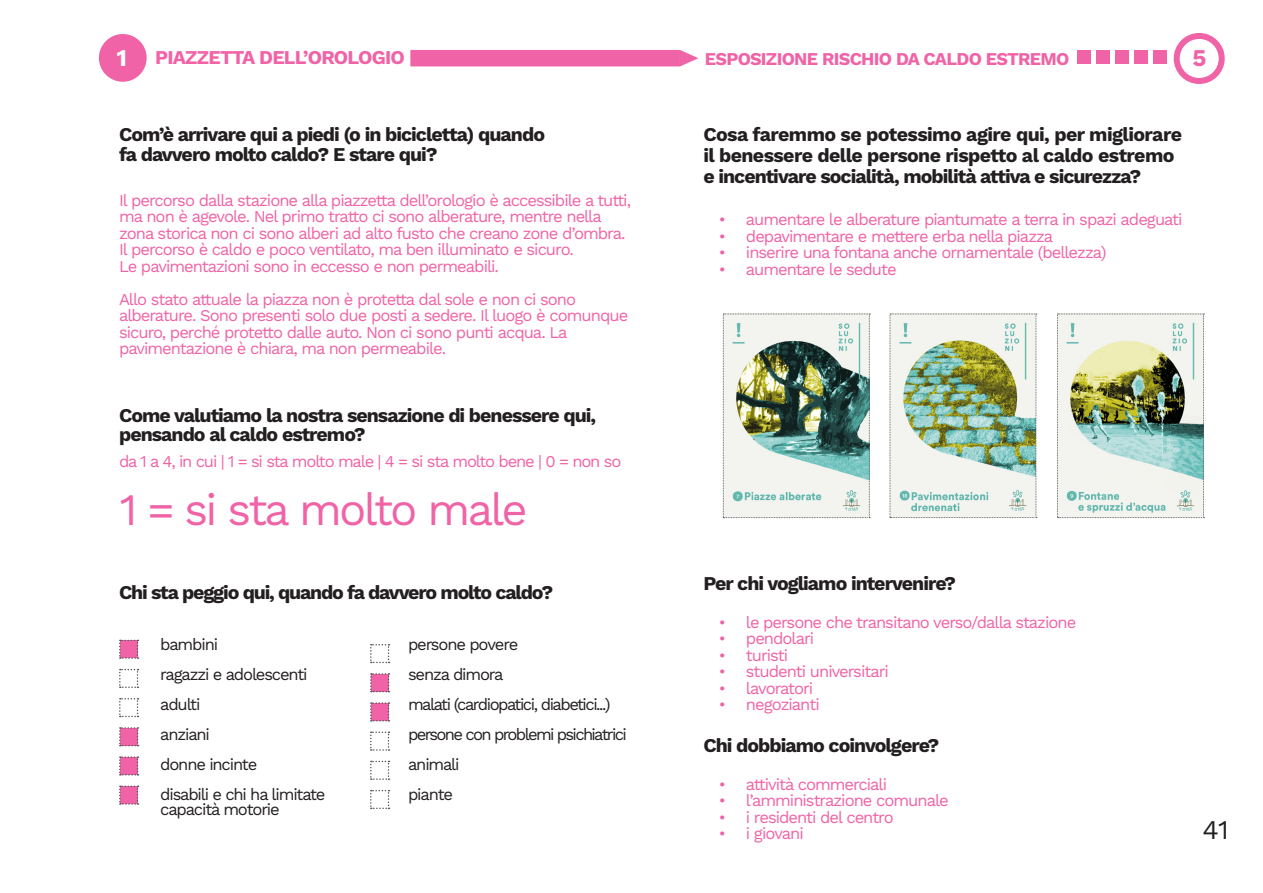
<style>
.page{position:relative;width:1263px;height:893px;background:#fff}
.page>*{position:absolute;margin:0;border:0;box-sizing:border-box;transform-origin:0 0}
.t1{font:45px "Work Sans";letter-spacing:-.06em;color:#f063a6}
.t2{font:27px "Work Sans";color:#231f20}
.t3{font:700 24px "Work Sans";color:#fff}
.t4{font:700 24px "Work Sans";color:#f063a6}
.t5{font:700 19.5px "Work Sans";letter-spacing:-.05em;color:#231f20}
.t6{font:700 19.5px "Work Sans";letter-spacing:-.03em;color:#231f20}
.t7{font:700 19.5px "Work Sans";letter-spacing:-.04em;color:#f063a6}
.t8{font:700 18px "Work Sans";letter-spacing:-.04em;color:#f063a6}
.t9{font:16.5px/16.5px "Work Sans";letter-spacing:-.06em;color:#f063a6}
.t10{font:16.5px "Work Sans";letter-spacing:-.07em;color:#231f20}
.t11{font:16.5px "Work Sans";letter-spacing:-.09em;color:#231f20}
.t12{font:16.5px "Work Sans";letter-spacing:-.1em;color:#231f20}
</style>
<div class="page">
<svg style="left:119px;top:640px;width:19px;height:19px"></svg>
<svg style="left:119px;top:669px;width:19px;height:19px"></svg>
<svg style="left:119px;top:786px;width:19px;height:19px"></svg>
<svg style="left:119px;top:756px;width:19px;height:20px"></svg>
<svg style="left:119px;top:727px;width:19px;height:19px"></svg>
<svg style="left:119px;top:698px;width:19px;height:19px"></svg>
<svg style="left:370px;top:644px;width:19px;height:19px"></svg>
<svg style="left:370px;top:673px;width:19px;height:19px"></svg>
<svg style="left:370px;top:790px;width:19px;height:19px"></svg>
<svg style="left:370px;top:761px;width:19px;height:19px"></svg>
<svg style="left:370px;top:731px;width:19px;height:20px"></svg>
<svg style="left:370px;top:702px;width:19px;height:19px"></svg>
<div style="left:106px;top:42px;width:33px;height:32px;background:#f063a6;border-radius:50%"></div>
<div style="left:99px;top:34px;width:48px;height:48px;border:15px solid #f063a6;border-radius:50%"></div>
<div style="left:410px;top:50px;width:270px;height:16px;background:#f063a6"></div>
<svg style="left:680px;top:50px;width:18px;height:16px"></svg>
<div style="left:1077px;top:50px;width:14px;height:14px;background:#f063a6"></div>
<div style="left:1096px;top:50px;width:14px;height:14px;background:#f063a6"></div>
<div style="left:1115px;top:50px;width:14px;height:14px;background:#f063a6"></div>
<div style="left:1134px;top:50px;width:14px;height:14px;background:#f063a6"></div>
<div style="left:1153px;top:50px;width:14px;height:14px;background:#f063a6"></div>
<div style="left:1174px;top:33px;width:51px;height:51px;border:6px solid #f063a6;border-radius:50%"></div>
<svg style="left:723px;top:314px;width:147px;height:204px"></svg>
<svg style="left:890px;top:314px;width:147px;height:204px"></svg>
<svg style="left:1057px;top:314px;width:147px;height:204px"></svg>
<p class="t3" style="left:116px;top:43px;width:12px">1</p>
<p class="t8" style="left:705px;top:48px;width:366px">ESPOSIZIONE RISCHIO DA CALDO ESTREMO</p>
<p class="t4" style="left:1192px;top:44px;width:15px">5</p>
<p class="t7" style="left:155px;top:46px;width:251px">PIAZZETTA DELL’OROLOGIO</p>
<p class="t5" style="left:119px;top:123px;width:427px">Com’è arrivare qui a piedi (o in bicicletta) quando</p>
<p class="t5" style="left:119px;top:143px;width:320px">fa davvero molto caldo? E stare qui?</p>
<p class="t9" style="left:119px;top:193px;width:513px">Il percorso dalla stazione alla piazzetta dell’orologio è accessibile a tutti, ma non è agevole. Nel primo tratto ci sono alberature, mentre nella zona storica non ci sono alberi ad alto fusto che creano zone d’ombra.<br>Il percorso è caldo e poco ventilato, ma ben illuminato e sicuro.</p>
<p class="t9" style="left:119px;top:259px;width:381px">Le pavimentazioni sono in eccesso e non permeabili.</p>
<p class="t9" style="left:119px;top:292px;width:511px">Allo stato attuale la piazza non è protetta dal sole e non ci sono alberature. Sono presenti solo due posti a sedere. Il luogo è comunque sicuro, perché protetto dalle auto. Non ci sono punti acqua. La pavimentazione è chiara, ma non permeabile.</p>
<p class="t5" style="left:119px;top:404px;width:479px">Come valutiamo la nostra sensazione di benessere qui,</p>
<p class="t5" style="left:119px;top:423px;width:248px">pensando al caldo estremo?</p>
<p class="t9" style="left:119px;top:454px;width:504px">da 1 a 4, in cui | 1 = si sta molto male | 4 = si sta molto bene | 0 = non so</p>
<p class="t1" style="left:119px;top:483px;width:410px">1 = si sta molto male</p>
<p class="t5" style="left:119px;top:581px;width:436px">Chi sta peggio qui, quando fa davvero molto caldo?</p>
<p class="t10" style="left:160px;top:635px;width:59px">bambini</p>
<p class="t10" style="left:160px;top:665px;width:149px">ragazzi e adolescenti</p>
<p class="t10" style="left:160px;top:695px;width:42px">adulti</p>
<p class="t10" style="left:160px;top:725px;width:51px">anziani</p>
<p class="t10" style="left:160px;top:755px;width:99px">donne incinte</p>
<p class="t10" style="left:160px;top:785px;width:167px">disabili e chi ha limitate</p>
<p class="t10" style="left:160px;top:800px;width:121px">capacità motorie</p>
<p class="t10" style="left:408px;top:635px;width:112px">persone povere</p>
<p class="t10" style="left:408px;top:665px;width:97px">senza dimora</p>
<p class="t11" style="left:408px;top:695px;width:204px">malati (cardiopatici, diabetici...)</p>
<p class="t12" style="left:408px;top:725px;width:220px">persone con problemi psichiatrici</p>
<p class="t10" style="left:408px;top:755px;width:53px">animali</p>
<p class="t10" style="left:408px;top:785px;width:46px">piante</p>
<p class="t6" style="left:703px;top:123px;width:480px">Cosa faremmo se potessimo agire qui, per migliorare</p>
<p class="t6" style="left:703px;top:144px;width:473px">il benessere delle persone rispetto al caldo estremo</p>
<p class="t5" style="left:703px;top:165px;width:440px">e incentivare socialità, mobilità attiva e sicurezza?</p>
<p class="t9" style="left:719px;top:212px;width:465px">• aumentare le alberature piantumate a terra in spazi adeguati</p>
<p class="t9" style="left:719px;top:229px;width:336px">• depavimentare e mettere erba nella piazza</p>
<p class="t9" style="left:719px;top:245px;width:389px">• inserire una fontana anche ornamentale (bellezza)</p>
<p class="t9" style="left:719px;top:262px;width:179px">• aumentare le sedute</p>
<p class="t5" style="left:703px;top:572px;width:254px">Per chi vogliamo intervenire?</p>
<p class="t9" style="left:719px;top:614px;width:359px">• le persone che transitano verso/dalla stazione</p>
<p class="t9" style="left:719px;top:631px;width:97px">• pendolari</p>
<p class="t9" style="left:719px;top:647px;width:71px">• turisti</p>
<p class="t9" style="left:719px;top:664px;width:171px">• studenti universitari</p>
<p class="t9" style="left:719px;top:680px;width:96px">• lavoratori</p>
<p class="t9" style="left:719px;top:697px;width:102px">• negozianti</p>
<p class="t5" style="left:703px;top:734px;width:238px">Chi dobbiamo coinvolgere?</p>
<p class="t9" style="left:719px;top:776px;width:170px">• attività commerciali</p>
<p class="t9" style="left:719px;top:793px;width:231px">• l’amministrazione comunale</p>
<p class="t9" style="left:719px;top:809px;width:176px">• i residenti del centro</p>
<p class="t9" style="left:719px;top:826px;width:86px">• i giovani</p>
<p class="t2" style="left:1202px;top:814px;width:28px">41</p>
</div>
